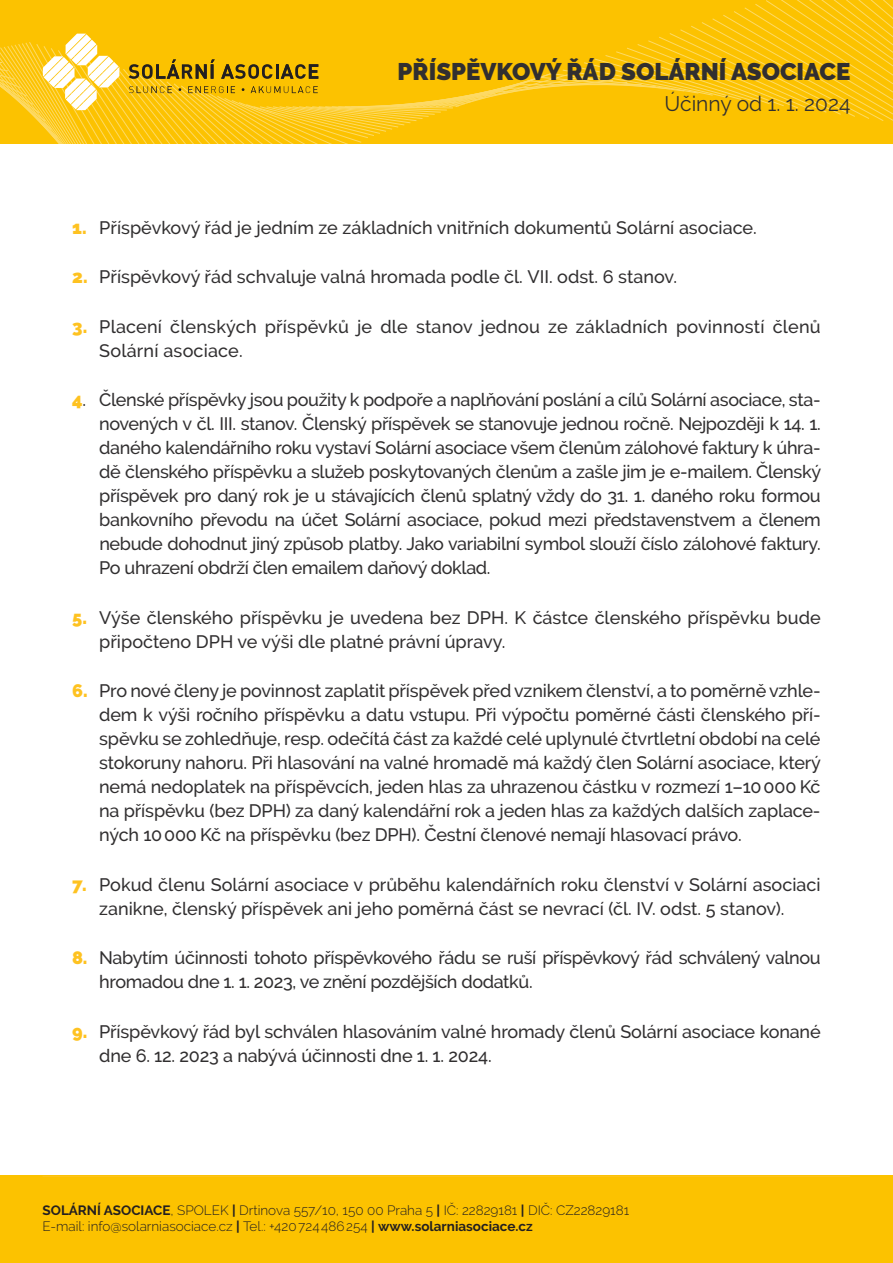
<style>
.page{position:relative;width:893px;height:1263px;background:#fff}
.page>*{position:absolute;margin:0;border:0;box-sizing:border-box;transform-origin:0 0}
.t1{font:900 24px "Raleway";color:#312f30}
.t2{font:21px "Raleway";color:#312f30}
.t3{font:500 18px/24px "Raleway";color:#312f30}
.t4{font:500 18px/24px "Raleway";letter-spacing:-.02em;color:#312f30}
.t5{font:300 13.5px/16.2px "Raleway";color:#231f20}
.s1{font-weight:900;color:#fec221}
.s2{font-weight:700}
</style>
<div class="page">
<div style="left:0;top:1176px;width:893px;height:87px;background:#fcc200"></div>
<hr style="left:43px;top:1176px;width:807px;height:1px;background:#fec221">
<svg style="left:0;top:0;width:893px;height:144px;background:#f9c30e"></svg>
<h1 class="t1" style="left:398px;top:58px;width:454px">PŘÍSPĚVKOVÝ ŘÁD SOLÁRNÍ ASOCIACE</h1>
<p class="t2" style="left:665px;top:91px;width:187px">Účinný od 1. 1. 2024</p>
<p class="t3" style="left:72px;top:215px;width:686px"><span class="s1">1.</span> Příspěvkový řád je jedním ze základních vnitřních dokumentů Solární asociace.</p>
<p class="t3" style="left:72px;top:265px;width:606px"><span class="s1">2.</span> Příspěvkový řád schvaluje valná hromada podle čl. VII. odst. 6 stanov.</p>
<p class="t3" style="left:99px;top:314px;width:723px;text-indent:-27px"><span class="s1">3.</span> Placení členských příspěvků je dle stanov jednou ze základních povinností členů<br>Solární asociace.</p>
<p class="t3" style="left:99px;top:388px;width:723px;text-align:justify;text-indent:-27px"><span class="s1">4</span>. Členské příspěvky jsou použity k podpoře a naplňování poslání a cílů Solární asociace, sta&shy;novených v čl. III. stanov. Členský příspěvek se stanovuje jednou ročně. Nejpozději k 14. 1. daného kalendářního roku vystaví Solární asociace všem členům zálohové faktury k úhra&shy;dě členského příspěvku a služeb poskytovaných členům a zašle jim je e‑mailem. Členský příspěvek pro daný rok je u stávajících členů splatný vždy do 31. 1. daného roku formou bankovního převodu na účet Solární asociace, pokud mezi představenstvem a členem nebude dohodnut jiný způsob platby. Jako variabilní symbol slouží číslo zálohové faktury.<br>Po uhrazení obdrží člen emailem daňový doklad.</p>
<p class="t3" style="left:99px;top:605px;width:723px;text-indent:-27px"><span class="s1">5.</span> Výše členského příspěvku je uvedena bez DPH. K částce členského příspěvku bude připočteno DPH ve výši dle platné právní úpravy.</p>
<p class="t3" style="left:99px;top:679px;width:723px;text-align:justify;text-indent:-27px"><span class="s1">6.</span> Pro nové členy je povinnost zaplatit příspěvek před vznikem členství, a to poměrně vzhle&shy;dem k výši ročního příspěvku a datu vstupu. Při výpočtu poměrné části členského pří&shy;spěvku se zohledňuje, resp. odečítá část za každé celé uplynulé čtvrtletní období na celé stokoruny nahoru. Při hlasování na valné hromadě má každý člen Solární asociace, který nemá nedoplatek na příspěvcích, jeden hlas za uhrazenou částku v rozmezí 1–10000 Kč na příspěvku (bez DPH) za daný kalendářní rok a jeden hlas za každých dalších zaplace&shy;ných 10000 Kč na příspěvku (bez DPH). Čestní členové nemají hlasovací právo.</p>
<p class="t3" style="left:72px;top:872px;width:750px;text-align:center"><span class="s1">7.</span> Pokud členu Solární asociace v průběhu kalendářních roku členství v Solární asociaci zanikne, členský příspěvek ani jeho poměrná část se nevrací (čl. IV. odst. 5 stanov).</p>
<p class="t4" style="left:99px;top:946px;width:723px;text-indent:-27px"><span class="s1">8.</span> Nabytím účinnosti tohoto příspěvkového řádu se ruší příspěvkový řád schválený valnou hromadou dne 1. 1. 2023, ve znění pozdějších dodatků.</p>
<p class="t3" style="left:99px;top:1019px;width:723px;text-indent:-27px"><span class="s1">9.</span> Příspěvkový řád byl schválen hlasováním valné hromady členů Solární asociace konané dne 6. 12. 2023 a nabývá účinnosti dne 1. 1. 2024.</p>
<p class="t5" style="left:43px;top:1201px;width:588px"><span class="s2">SOLÁRNÍ ASOCIACE</span>, SPOLEK <span class="s2">|</span> Drtinova 557/10, 150 00 Praha 5 <span class="s2">|</span> IČ: 22829181 <span class="s2">|</span> DIČ: CZ22829181<br>E‑mail: info@solarniasociace.cz <span class="s2">|</span> Tel.: +420724486254 <span class="s2">| www.solarniasociace.cz</span></p>
</div>
